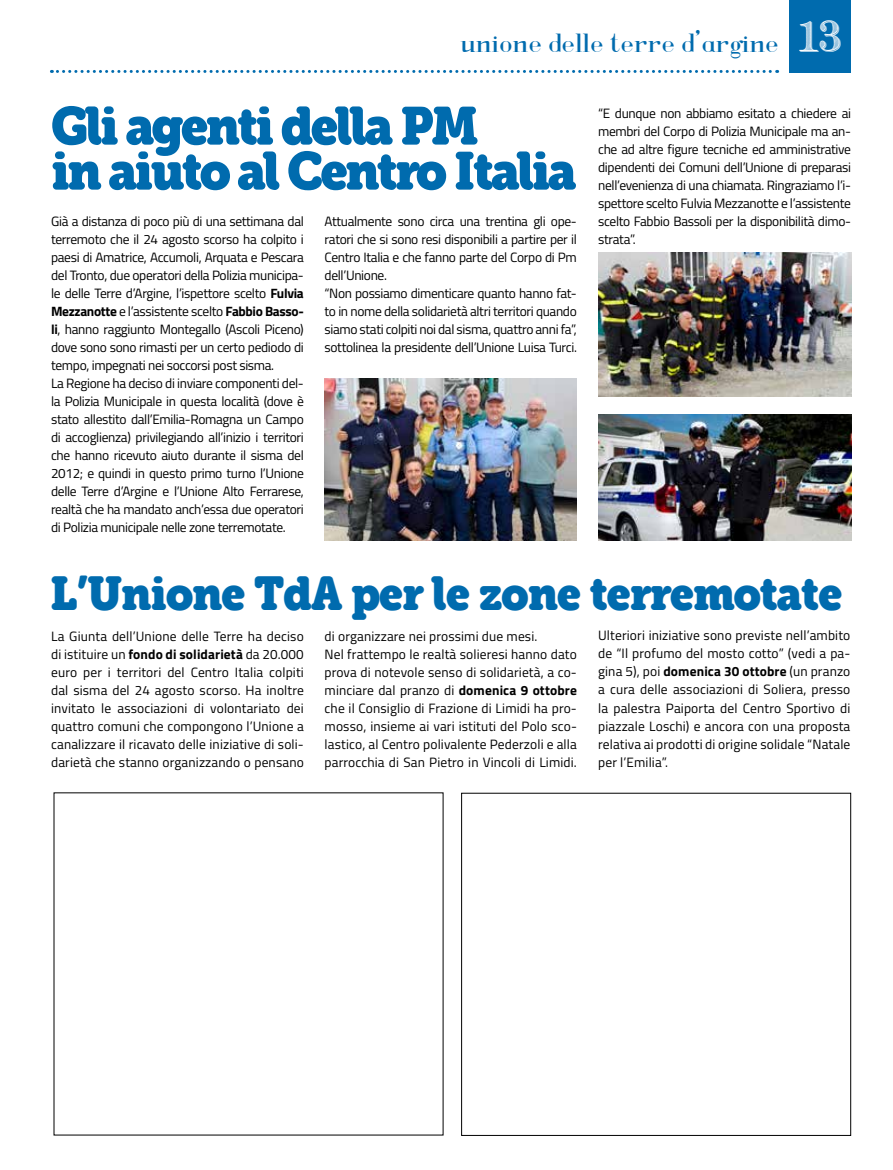
<style>
.page{position:relative;width:893px;height:1170px;background:#fff}
.page>*{position:absolute;margin:0;border:0;box-sizing:border-box;transform-origin:0 0}
.t1{font:51px/45px "eacologica round slab";letter-spacing:-.05em;color:#006bae}
.t2{font:45px "eacologica round slab";letter-spacing:-.02em;color:#006bae}
.t3{font:27px "Voor";letter-spacing:.04em;color:#006bae}
.t4{font:13.5px/18px "Titillium";letter-spacing:-.025em;color:#000;text-align:justify}
.t5{font:13.5px/18px "Titillium";letter-spacing:.01em;color:#000}
.s1{font-family:"Cash Currency";font-size:30.6px;color:#fff}
.s2{font-weight:700}
</style>
<div class="page">
<svg style="left:51px;top:70px;width:727px;height:3px"></svg>
<div style="left:789px;top:0;width:62px;height:73px;background:#006bae"></div>
<div style="left:461px;top:792px;width:390px;height:343px;border:1px solid #000"></div>
<img style="left:598px;top:414px;width:253px;height:126px">
<img style="left:324px;top:378px;width:253px;height:162px">
<img style="left:598px;top:252px;width:253px;height:144px">
<h3 class="t3" style="left:461px;top:27px;width:382px">unione delle terre d’argine <span class="s1">13</span></h3>
<h1 class="t1" style="left:51px;top:104px;width:527px">Gli agenti della PM<br>in aiuto al Centro Italia</h1>
<p class="t4" style="left:51px;top:211px;width:254px;text-align:left">Già a distanza di poco più di una settimana dal terremoto che il 24 agosto scorso ha colpito i paesi di Amatrice, Accumoli, Arquata e Pescara del Tronto, due operatori della Polizia municipa&shy;le delle Terre d’Argine, l’ispettore scelto <span class="s2">Fulvia Mezzanotte</span> e l’assistente scelto <span class="s2">Fabbio Basso&shy;li</span>, hanno raggiunto Montegallo (Ascoli Piceno) dove sono sono rimasti per un certo pediodo di tempo, impegnati nei soccorsi post sisma.<br>La Regione ha deciso di inviare componenti del&shy;la Polizia Municipale in questa località (dove è stato allestito dall’Emilia-Romagna un Campo di accoglienza) privilegiando all’inizio i territori che hanno ricevuto aiuto durante il sisma del 2012; e quindi in questo primo turno l’Unione delle Terre d’Argine e l’Unione Alto Ferrarese, realtà che ha mandato anch’essa due operatori di Polizia municipale nelle zone terremotate.</p>
<p class="t4" style="left:325px;top:211px;width:254px;text-align:left">Attualmente sono circa una trentina gli ope&shy;ratori che si sono resi disponibili a partire per il Centro Italia e che fanno parte del Corpo di Pm dell’Unione.<br>“Non possiamo dimenticare quanto hanno fat&shy;to in nome della solidarietà altri territori quando siamo stati colpiti noi dal sisma, quattro anni fa”, sottolinea la presidente dell’Unione Luisa Turci.</p>
<p class="t4" style="left:598px;top:104px;width:254px">“E dunque non abbiamo esitato a chiedere ai membri del Corpo di Polizia Municipale ma an&shy;che ad altre figure tecniche ed amministrative dipendenti dei Comuni dell’Unione di preparasi nell’evenienza di una chiamata. Ringraziamo l’i&shy;spettore scelto Fulvia Mezzanotte e l’assistente scelto Fabbio Bassoli per la disponibilità dimo&shy;strata”.</p>
<h2 class="t2" style="left:50px;top:565px;width:794px">L’Unione TdA per le zone terremotate</h2>
<p class="t4" style="left:51px;top:626px;width:254px">La Giunta dell’Unione delle Terre ha deciso di istituire un <span class="s2">fondo di solidarietà</span> da 20.000 euro per i territori del Centro Italia colpiti dal sisma del 24 agosto scorso. Ha inoltre invitato le associazioni di volontariato dei quattro comuni che compongono l’Unione a canalizzare il ricavato delle iniziative di soli&shy;darietà che stanno organizzando o pensano</p>
<p class="t5" style="left:325px;top:626px;width:254px">di organizzare nei prossimi due mesi.<br>Nel frattempo le realtà solieresi hanno dato prova di notevole senso di solidarietà, a co&shy;minciare dal pranzo di <span class="s2">domenica 9 ottobre </span>che il Consiglio di Frazione di Limidi ha pro&shy;mosso, insieme ai vari istituti del Polo sco&shy;lastico, al Centro polivalente Pederzoli e alla parrocchia di San Pietro in Vincoli di Limidi.</p>
<p class="t4" style="left:598px;top:626px;width:254px">Ulteriori iniziative sono previste nell’ambito de “Il profumo del mosto cotto” (vedi a pa&shy;gina 5), poi <span class="s2">domenica 30 ottobre</span> (un pranzo a cura delle associazioni di Soliera, presso la palestra Paiporta del Centro Sportivo di piazzale Loschi) e ancora con una proposta relativa ai prodotti di origine solidale “Natale per l’Emilia”.</p>
</div>
